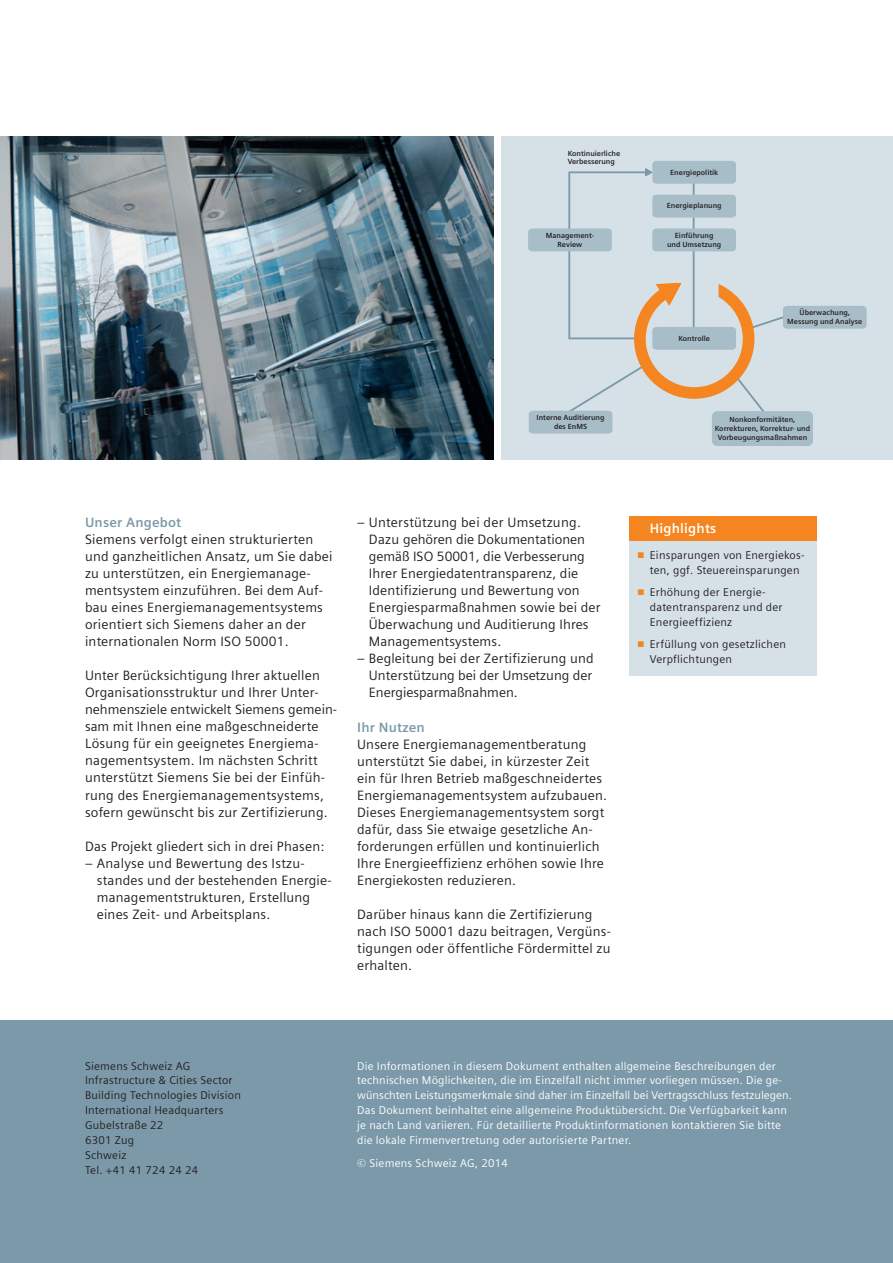
<style>
.page{position:relative;width:893px;height:1263px;background:#fff}
.page>*{position:absolute;margin:0;border:0;box-sizing:border-box;transform-origin:0 0}
.t1{font:13.5px/17px "Siemens Sans";letter-spacing:.015em;color:#231f20}
.t2{font:700 13.5px "Siemens Sans";letter-spacing:.015em;color:#7b99a9}
.t3{font:700 13.5px "Siemens Sans";letter-spacing:.015em;color:#fff}
.t4{font:11.25px/14.9px "Siemens Sans";letter-spacing:.02em;color:#fff}
.t5{font:11.25px/14.9px "Siemens Sans";letter-spacing:.02em;color:#231f20}
.t6{font:700 7.35px/8.9px "Siemens Sans";color:#231f20;text-align:center}
.s1{color:#f58520}
</style>
<div class="page">
<div style="left:0;top:1020px;width:893px;height:243px;background:#7b99a9"></div>
<img style="left:0;top:136px;width:493px;height:323px">
<div style="left:502px;top:136px;width:391px;height:323px;background:#d6e1e7"></div>
<div style="left:712px;top:411px;width:101px;height:35px;background:#a7bdc8;border-radius:5px"></div>
<svg style="left:528px;top:161px;width:339px;height:272px"></svg>
<div style="left:629px;top:516px;width:187px;height:26px;background:#f58520"></div>
<div style="left:629px;top:542px;width:187px;height:134px;background:#d6e1e7"></div>
<p class="t6" style="left:568px;top:149px;width:54px;text-align:left">Kontinuierliche<br>Verbesserung</p>
<p class="t6" style="left:546px;top:231px;width:50px">Management-<br>Review</p>
<p class="t6" style="left:537px;top:413px;width:69px">Interne Auditierung des EnMS</p>
<p class="t6" style="left:670px;top:168px;width:50px">Energiepolitik</p>
<p class="t6" style="left:667px;top:201px;width:56px">Energieplanung</p>
<p class="t6" style="left:667px;top:231px;width:56px">Einführung<br>und Umsetzung</p>
<p class="t6" style="left:678px;top:334px;width:33px">Kontrolle</p>
<p class="t6" style="left:787px;top:308px;width:77px">Überwachung,<br>Messung und Analyse</p>
<p class="t6" style="left:715px;top:415px;width:97px">Nonkonformitäten,<br>Korrekturen, Korrektur- und<br>Vorbeugungsmaßnahmen</p>
<p class="t2" style="left:85px;top:515px;width:98px">Unser Angebot</p>
<p class="t1" style="left:85px;top:531px;width:249px">Siemens verfolgt einen strukturierten und ganzheitlichen Ansatz, um Sie dabei zu unterstützen, ein Energiemanage&shy;mentsystem einzuführen. Bei dem Auf&shy;bau eines Energiemanagementsystems orientiert sich Siemens daher an der internationalen Norm ISO 50001.</p>
<p class="t1" style="left:85px;top:667px;width:254px">Unter Berücksichtigung Ihrer aktuellen Organisationsstruktur und Ihrer Unter&shy;nehmensziele entwickelt Siemens gemein&shy;sam mit Ihnen eine maßgeschneiderte Lösung für ein geeignetes Energiema&shy;nagementsystem. Im nächsten Schritt unterstützt Siemens Sie bei der Einfüh&shy;rung des Energiemanagementsystems, sofern gewünscht bis zur Zertifizierung.</p>
<p class="t1" style="left:85px;top:837px;width:241px">Das Projekt gliedert sich in drei Phasen:</p>
<p class="t1" style="left:97px;top:854px;width:236px;text-indent:-12px">– Analyse und Bewertung des Istzu&shy;standes und der bestehenden Energie&shy;managementstrukturen, Erstellung eines Zeit- und Arbeitsplans.</p>
<p class="t1" style="left:369px;top:514px;width:233px;text-indent:-12px">– Unterstützung bei der Umsetzung.<br>Dazu gehören die Dokumentationen gemäß ISO 50001, die Verbesserung Ihrer Energiedatentransparenz, die Identifizierung und Bewertung von Energiesparmaßnahmen sowie bei der Überwachung und Auditierung Ihres Managementsystems.</p>
<p class="t1" style="left:369px;top:650px;width:227px;text-align:justify;text-indent:-12px">– Begleitung bei der Zertifizierung und Unterstützung bei der Umsetzung der Energiesparmaßnahmen.</p>
<p class="t2" style="left:357px;top:719px;width:69px">Ihr Nutzen</p>
<p class="t1" style="left:357px;top:735px;width:251px">Unsere Energiemanagementberatung unterstützt Sie dabei, in kürzester Zeit ein für Ihren Betrieb maßgeschneidertes Energiemanagementsystem aufzubauen.<br>Dieses Energiemanagementsystem sorgt dafür, dass Sie etwaige gesetzliche An&shy;forderungen erfüllen und kontinuierlich Ihre Energieeffizienz erhöhen sowie Ihre Energiekosten reduzieren.</p>
<p class="t1" style="left:357px;top:905px;width:255px">Darüber hinaus kann die Zertifizierung nach ISO 50001 dazu beitragen, Vergüns&shy;tigungen oder öffentliche Fördermittel zu erhalten.</p>
<p class="t3" style="left:650px;top:521px;width:68px">Highlights</p>
<p class="t5" style="left:650px;top:548px;width:156px;text-indent:-12px"><span class="s1">■</span> Einsparungen von Energiekos&shy;ten, ggf. Steuereinsparungen</p>
<p class="t5" style="left:650px;top:585px;width:134px;text-indent:-12px"><span class="s1">■</span> Erhöhung der Energie&shy;datentransparenz und der<br>Energieeffizienz</p>
<p class="t5" style="left:650px;top:637px;width:138px;text-indent:-12px"><span class="s1">■</span> Erfüllung von gesetzlichen<br>Verpflichtungen</p>
<p class="t5" style="left:85px;top:1058px;width:157px">Siemens Schweiz AG<br>Infrastructure &amp; Cities Sector<br>Building Technologies Division<br>International Headquarters<br>Gubelstraße 22<br>6301 Zug<br>Schweiz<br>Tel. +41 41 724 24 24</p>
<p class="t4" style="left:357px;top:1058px;width:436px">Die Informationen in diesem Dokument enthalten allgemeine Beschreibungen der technischen Möglichkeiten, die im Einzelfall nicht immer vorliegen müssen. Die ge&shy;wünschten Leistungsmerkmale sind daher im Einzelfall bei Vertragsschluss festzulegen.<br>Das Dokument beinhaltet eine allgemeine Produktübersicht. Die Verfügbarkeit kann je nach Land variieren. Für detaillierte Produktinformationen kontaktieren Sie bitte die lokale Firmenvertretung oder autorisierte Partner.</p>
<p class="t4" style="left:357px;top:1156px;width:152px">© Siemens Schweiz AG, 2014</p>
</div>
